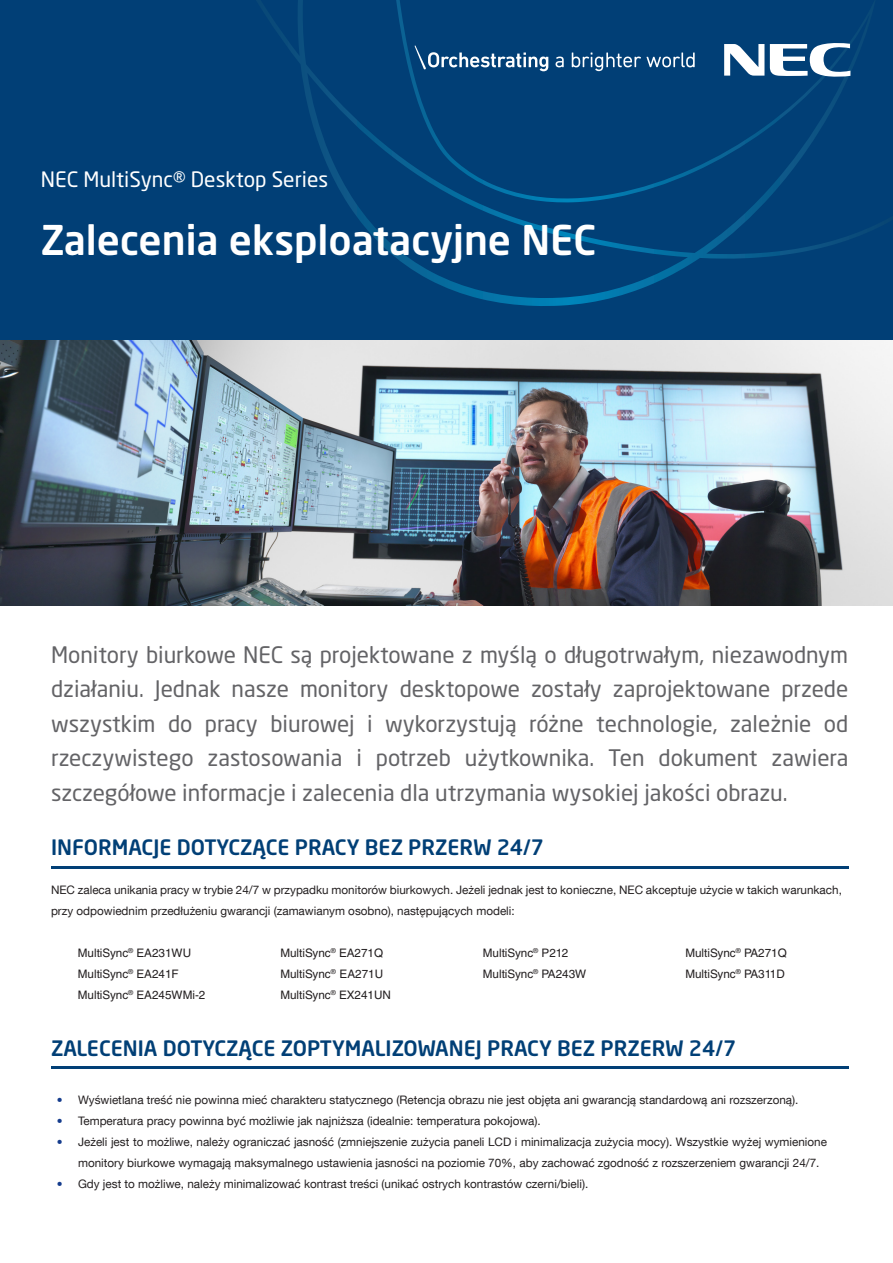
<style>
.page{position:relative;width:893px;height:1263px;background:#fff}
.page>*{position:absolute;margin:0;border:0;box-sizing:border-box;transform-origin:0 0}
.t1{font:500 40.5px "Neo Sans Pro";color:#fff}
.t2{font:22.5px/34.5px "Neo Sans Pro";color:#636366;text-align:justify}
.t3{font:500 21px "Neo Sans Pro";color:#013f76}
.t4{font:21px "Neo Sans Pro";color:#fff}
.t5{font:11.7px/21px "Helvetica Neue LT Com";color:#231f20}
.t6{font:11.7px "Helvetica LT Std";color:#231f20}
.s1{font-family:"Helvetica Neue LT";font-weight:500;color:#153c8d}
</style>
<div class="page">
<div style="left:0;top:0;width:893px;height:340px;background:#013f76"></div>
<hr style="left:51px;top:866px;width:797px;height:2px;background:#013f76">
<hr style="left:51px;top:1066px;width:797px;height:2px;background:#013f76">
<svg style="left:270px;top:0;width:597px;height:306px"></svg>
<svg style="left:724px;top:44px;width:40px;height:32px"></svg>
<svg style="left:770px;top:43px;width:80px;height:34px"></svg>
<svg style="left:556px;top:57px;width:8px;height:10px"></svg>
<svg style="left:572px;top:53px;width:123px;height:18px"></svg>
<svg style="left:415px;top:45px;width:133px;height:26px"></svg>
<img style="left:0;top:340px;width:893px;height:266px">
<p class="t4" style="left:41px;top:166px;width:289px">NEC MultiSync® Desktop Series</p>
<p class="t1" style="left:41px;top:214px;width:557px">Zalecenia eksploatacyjne NEC</p>
<p class="t2" style="left:51px;top:637px;width:799px">Monitory biurkowe NEC są projektowane z myślą o długotrwałym, niezawodnym działaniu. Jednak nasze monitory desktopowe zostały zaprojektowane przede wszystkim do pracy biurowej i wykorzystują różne technologie, zależnie od rzeczywistego zastosowania i potrzeb użytkownika. Ten dokument zawiera szczegółowe informacje i zalecenia dla utrzymania wysokiej jakości obrazu.</p>
<p class="t3" style="left:51px;top:834px;width:494px">INFORMACJE DOTYCZĄCE PRACY BEZ PRZERW 24/7</p>
<p class="t5" style="left:51px;top:879px;width:792px">NEC zaleca unikania pracy w trybie 24/7 w przypadku monitorów biurkowych. Jeżeli jednak jest to konieczne, NEC akceptuje użycie w takich warunkach, przy odpowiednim przedłużeniu gwarancji (zamawianym osobno), następujących modeli:</p>
<p class="t6" style="left:78px;top:946px;width:115px">MultiSync<sup>®</sup> EA231WU</p>
<p class="t6" style="left:78px;top:967px;width:102px">MultiSync<sup>®</sup> EA241F</p>
<p class="t6" style="left:78px;top:988px;width:129px">MultiSync<sup>®</sup> EA245WMi-2</p>
<p class="t6" style="left:280px;top:946px;width:104px">MultiSync<sup>®</sup> EA271Q</p>
<p class="t6" style="left:280px;top:967px;width:104px">MultiSync<sup>®</sup> EA271U</p>
<p class="t6" style="left:280px;top:988px;width:112px">MultiSync<sup>®</sup> EX241UN</p>
<p class="t6" style="left:483px;top:946px;width:87px">MultiSync<sup>®</sup> P212</p>
<p class="t6" style="left:483px;top:967px;width:105px">MultiSync<sup>®</sup> PA243W</p>
<p class="t6" style="left:685px;top:946px;width:103px">MultiSync<sup>®</sup> PA271Q</p>
<p class="t6" style="left:685px;top:967px;width:101px">MultiSync<sup>®</sup> PA311D</p>
<p class="t3" style="left:51px;top:1035px;width:687px">ZALECENIA DOTYCZĄCE ZOPTYMALIZOWANEJ PRACY BEZ PRZERW 24/7</p>
<p class="t5" style="left:57px;top:1089px;width:743px"><span class="s1">•</span> Wyświetlana treść nie powinna mieć charakteru statycznego (Retencja obrazu nie jest objęta ani gwarancją standardową ani rozszerzoną).</p>
<p class="t5" style="left:57px;top:1110px;width:486px"><span class="s1">•</span> Temperatura pracy powinna być możliwie jak najniższa (idealnie: temperatura pokojowa).</p>
<p class="t5" style="left:78px;top:1131px;width:750px;text-indent:-21px"><span class="s1">•</span> Jeżeli jest to możliwe, należy ograniczać jasność (zmniejszenie zużycia paneli LCD i minimalizacja zużycia mocy). Wszystkie wyżej wymienione monitory biurkowe wymagają maksymalnego ustawienia jasności na poziomie 70%, aby zachować zgodność z rozszerzeniem gwarancji 24/7.</p>
<p class="t5" style="left:57px;top:1173px;width:533px"><span class="s1">•</span> Gdy jest to możliwe, należy minimalizować kontrast treści (unikać ostrych kontrastów czerni/bieli).</p>
</div>
